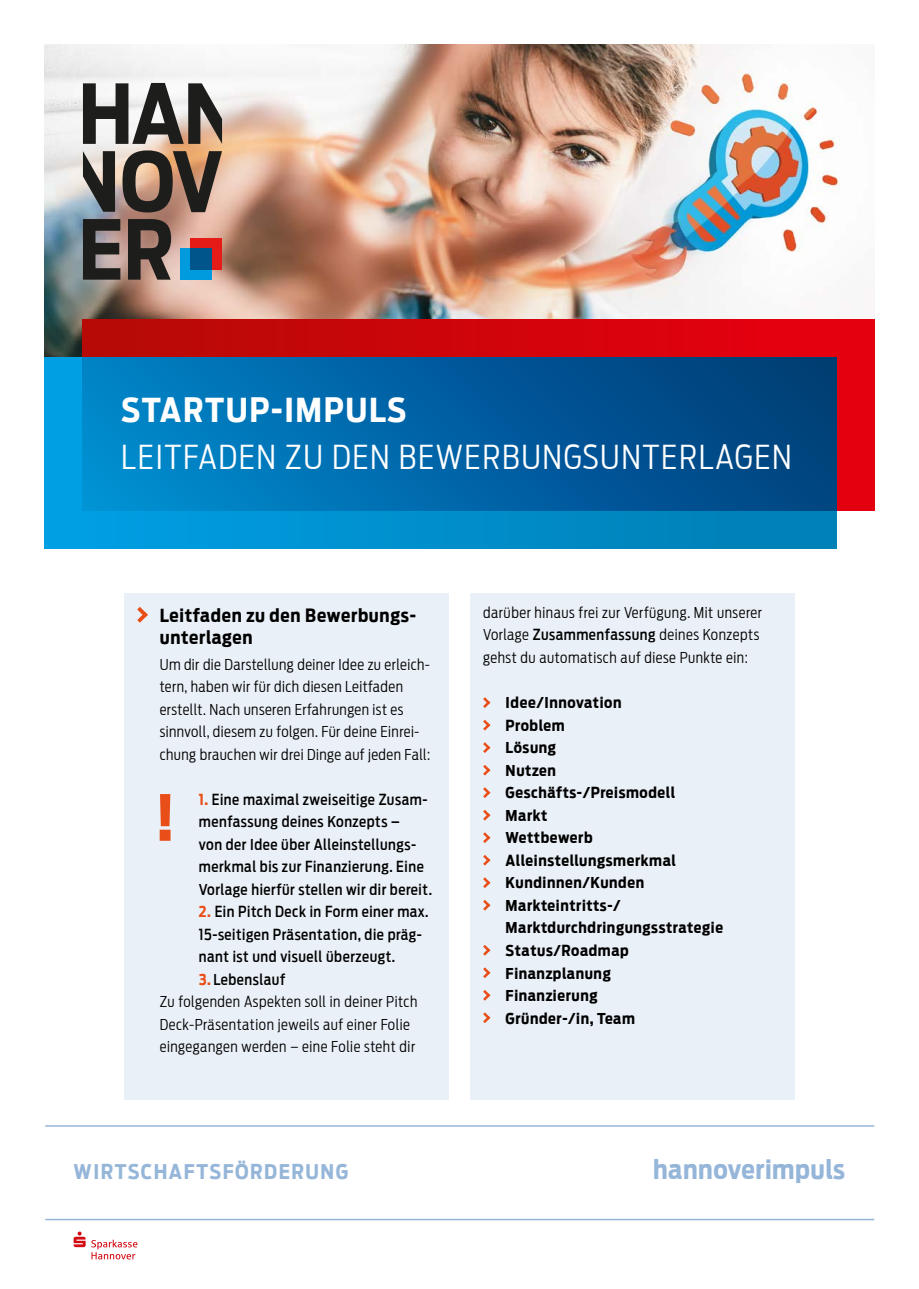
<style>
.page{position:relative;width:919px;height:1289px;background:#fff}
.page>*{position:absolute;margin:0;border:0;box-sizing:border-box;transform-origin:0 0}
.t1{font:700 63px "Antenna Cond";color:#e94e19}
.t2{font:300 33px "Antenna Cond";letter-spacing:.05em;color:#fff}
.t3{font:700 33px "Antenna Cond";letter-spacing:.05em;color:#fff}
.t4{font:700 26.1px "Antenna Cond";letter-spacing:.02em;color:#95b6d9}
.t5{font:700 20.25px "Antenna Cond";letter-spacing:.075em;color:#95b6d9}
.t6{font:700 18px/22.5px "Antenna Cond";letter-spacing:.04em;color:#000}
.t7{font:300 15px/22.5px "Antenna Cond";letter-spacing:.03em;color:#000}
.t8{font:500 15px/22.5px "Antenna Cond";letter-spacing:.035em;color:#000}
.t9{font:700 15px/22.5px "Antenna Cond";letter-spacing:.04em;color:#000}
.s1{font-weight:700;color:#e94e19}
.s2{font-weight:500}
</style>
<div class="page">
<img style="left:45px;top:45px;width:795px;height:312px">
<div style="left:124px;top:593px;width:325px;height:506px;background:#eaf0f7"></div>
<svg style="left:137px;top:607px;width:11px;height:15px"></svg>
<div style="left:470px;top:593px;width:324px;height:506px;background:#eaf0f7"></div>
<svg style="left:483px;top:697px;width:7px;height:11px"></svg>
<svg style="left:483px;top:719px;width:7px;height:11px"></svg>
<svg style="left:483px;top:742px;width:7px;height:11px"></svg>
<svg style="left:483px;top:765px;width:7px;height:10px"></svg>
<svg style="left:483px;top:787px;width:7px;height:11px"></svg>
<svg style="left:483px;top:810px;width:7px;height:10px"></svg>
<svg style="left:483px;top:832px;width:7px;height:11px"></svg>
<svg style="left:483px;top:855px;width:7px;height:10px"></svg>
<svg style="left:483px;top:877px;width:7px;height:11px"></svg>
<svg style="left:483px;top:900px;width:7px;height:10px"></svg>
<svg style="left:483px;top:945px;width:7px;height:10px"></svg>
<svg style="left:483px;top:967px;width:7px;height:11px"></svg>
<svg style="left:483px;top:990px;width:7px;height:10px"></svg>
<svg style="left:483px;top:1012px;width:7px;height:11px"></svg>
<div style="left:83px;top:319px;width:791px;height:191px;background:linear-gradient(to right,#b50a06,#e90010)"></div>
<div style="left:45px;top:357px;width:791px;height:192px;background:linear-gradient(to right,#009fe5,#007fb4)"></div>
<div style="left:83px;top:357px;width:753px;height:153px;background:linear-gradient(to right,#0088cd,#003c78)"></div>
<svg style="left:74px;top:1231px;width:63px;height:28px"></svg>
<hr style="left:45px;top:1125px;width:829px;height:1px;background:#95b6d9">
<hr style="left:45px;top:1218px;width:829px;height:2px;background:#95b6d9">
<div style="left:181px;top:248px;width:31px;height:32px;background:#009adf"></div>
<div style="left:190px;top:238px;width:32px;height:32px;background:#e41b17"></div>
<div style="left:190px;top:248px;width:22px;height:22px;background:#00568b"></div>
<svg style="left:83px;top:219px;width:37px;height:61px;background:#4a4543"></svg>
<svg style="left:128px;top:219px;width:43px;height:61px;background:#4d403b"></svg>
<svg style="left:83px;top:151px;width:32px;height:61px;background:#5d5e5e"></svg>
<svg style="left:122px;top:150px;width:100px;height:62px;background:#765f50"></svg>
<svg style="left:83px;top:83px;width:139px;height:61px"></svg>
<h2 class="t3" style="left:121px;top:390px;width:287px">STARTUP-IMPULS</h2>
<h2 class="t2" style="left:121px;top:437px;width:672px">LEITFADEN ZU DEN BEWERBUNGSUNTERLAGEN</h2>
<p class="t6" style="left:160px;top:603px;width:258px">Leitfaden zu den Bewerbungs&shy;unterlagen</p>
<p class="t7" style="left:160px;top:653px;width:272px">Um dir die Darstellung deiner Idee zu erleich&shy;tern, haben wir für dich diesen Leitfaden erstellt. Nach unseren Erfahrungen ist es sinnvoll, diesem zu folgen. Für deine Einrei&shy;chung brauchen wir drei Dinge auf jeden Fall:</p>
<p class="t8" style="left:199px;top:788px;width:235px"><span class="s1">1.</span> Eine maximal zweiseitige Zusam&shy;menfassung deines Konzepts –<br>von der Idee über Alleinstellungs&shy;merkmal bis zur Finanzierung. Eine Vorlage hierfür stellen wir dir bereit.</p>
<p class="t8" style="left:199px;top:900px;width:231px"><span class="s1">2.</span> Ein Pitch Deck in Form einer max.<br>15-seitigen Präsentation, die präg&shy;nant ist und visuell überzeugt.</p>
<p class="t7" style="left:160px;top:968px;width:259px;text-indent:39px"><span class="s1">3.</span> <span class="s2">Lebenslauf<br></span>Zu folgenden Aspekten soll in deiner Pitch Deck-Präsentation jeweils auf einer Folie eingegangen werden – eine Folie steht dir</p>
<h1 class="t1" style="left:154px;top:780px;width:23px">!</h1>
<p class="t7" style="left:483px;top:601px;width:280px">darüber hinaus frei zur Verfügung. Mit unserer<br>Vorlage <span class="s2">Zusammenfassung</span> deines Konzepts gehst du automatisch auf diese Punkte ein:</p>
<p class="t9" style="left:505px;top:691px;width:219px">Idee/Innovation<br>Problem<br>Lösung<br>Nutzen<br>Geschäfts-/Preismodell<br>Markt<br>Wettbewerb<br>Alleinstellungsmerkmal<br>Kundinnen/Kunden<br>Markteintritts-/<br>Marktdurchdringungsstrategie<br>Status/Roadmap<br>Finanzplanung<br>Finanzierung<br>Gründer-/in, Team</p>
<h3 class="t5" style="left:74px;top:1159px;width:276px">WIRTSCHAFTSFÖRDERUNG</h3>
<h3 class="t4" style="left:653px;top:1154px;width:193px">hannoverimpuls</h3>
</div>
